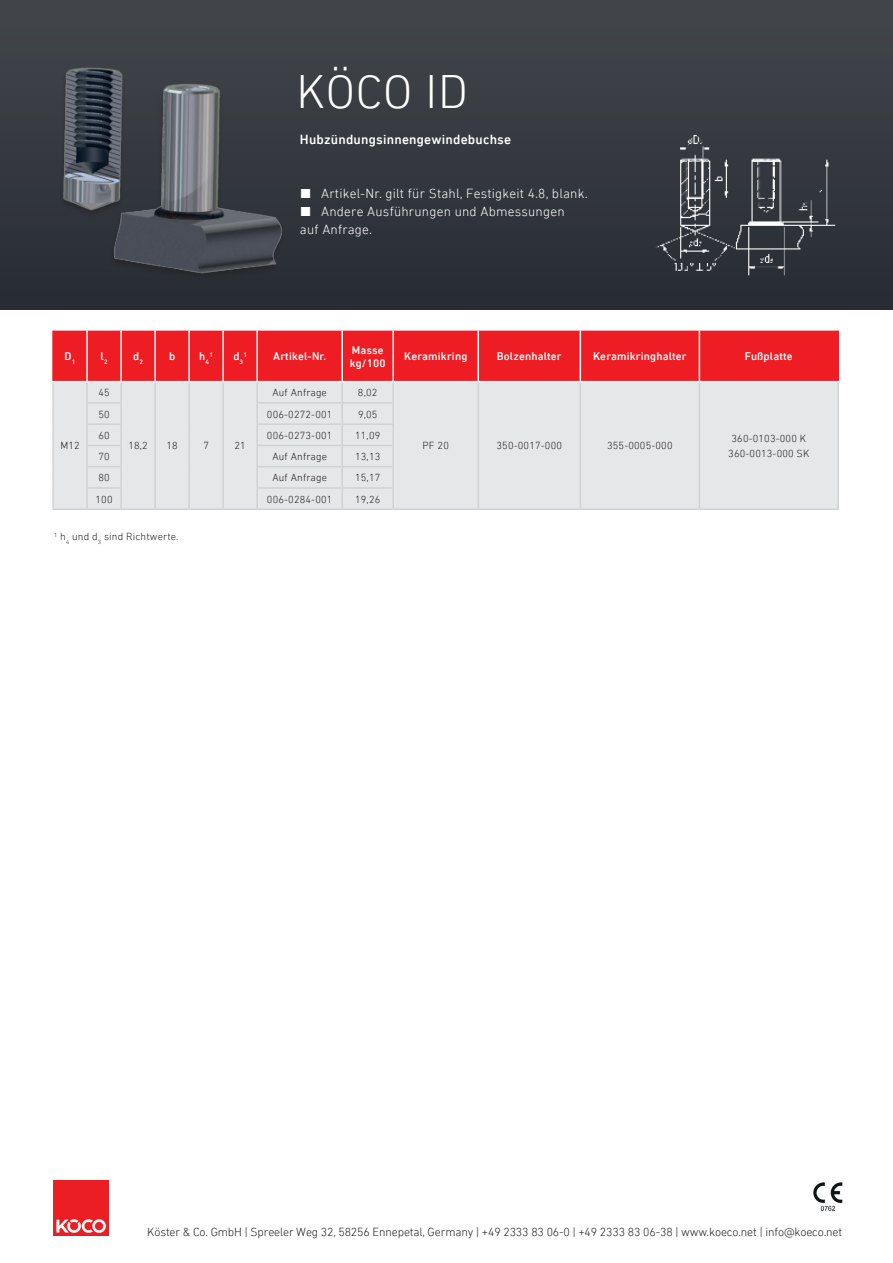
<style>
.page{position:relative;width:893px;height:1263px;background:#fff}
.page>*{position:absolute;margin:0;border:0;box-sizing:border-box;transform-origin:0 0}
.t1{font:300 48px "DIN Next LT Pro";letter-spacing:.015em;color:#fff}
.t2{font:300 13.5px/18px "DIN Next LT Pro";letter-spacing:.015em;color:#fff}
.t3{font:500 13.5px "DIN Next LT Pro";letter-spacing:.015em;color:#fff}
.t4{font:300 12px "DIN Next LT Pro";letter-spacing:-.01em;color:#231f20}
.t5{font:500 11.25px/13.5px "DIN Next LT Pro";letter-spacing:.015em;color:#fff}
.t6{font:300 10.5px/15px "DIN Next LT Pro";letter-spacing:.015em;color:#231f20;text-align:center}
.t7{font:500 6.6px "DIN Next LT Pro";color:#fff}
.s1{font-family:"Arial";font-weight:400;font-size:19.5px}
</style>
<div class="page">
<svg style="left:0;top:0;width:893px;height:310px;background:#353a40"></svg>
<img style="left:54px;top:1181px;width:54px;height:55px">
<img style="left:813px;top:1182px;width:30px;height:29px">
<img style="left:652px;top:100px;width:189px;height:189px">
<img style="left:54px;top:44px;width:247px;height:254px">
<hr style="left:52px;top:331px;width:2px;height:50px;background:#ee1d23">
<hr style="left:837px;top:331px;width:2px;height:50px;background:#ee1d23">
<hr style="left:87px;top:508px;width:34px;height:2px;background:#d1d2d4">
<hr style="left:257px;top:508px;width:85px;height:2px;background:#d1d2d4">
<hr style="left:342px;top:508px;width:51px;height:2px;background:#d1d2d4">
<hr style="left:52px;top:382px;width:2px;height:21px;background:#d1d2d4">
<hr style="left:52px;top:403px;width:2px;height:21px;background:#d1d2d4">
<hr style="left:52px;top:424px;width:2px;height:21px;background:#d1d2d4">
<hr style="left:52px;top:445px;width:2px;height:22px;background:#d1d2d4">
<hr style="left:52px;top:467px;width:2px;height:21px;background:#d1d2d4">
<hr style="left:52px;top:488px;width:2px;height:20px;background:#d1d2d4">
<hr style="left:52px;top:508px;width:35px;height:2px;background:#d1d2d4">
<hr style="left:121px;top:508px;width:34px;height:2px;background:#d1d2d4">
<hr style="left:155px;top:508px;width:34px;height:2px;background:#d1d2d4">
<hr style="left:189px;top:508px;width:34px;height:2px;background:#d1d2d4">
<hr style="left:223px;top:508px;width:34px;height:2px;background:#d1d2d4">
<hr style="left:393px;top:508px;width:85px;height:2px;background:#d1d2d4">
<hr style="left:478px;top:508px;width:102px;height:2px;background:#d1d2d4">
<hr style="left:837px;top:382px;width:2px;height:21px;background:#d1d2d4">
<hr style="left:837px;top:403px;width:2px;height:21px;background:#d1d2d4">
<hr style="left:837px;top:424px;width:2px;height:21px;background:#d1d2d4">
<hr style="left:837px;top:445px;width:2px;height:22px;background:#d1d2d4">
<hr style="left:837px;top:467px;width:2px;height:21px;background:#d1d2d4">
<hr style="left:837px;top:488px;width:2px;height:20px;background:#d1d2d4">
<hr style="left:699px;top:508px;width:140px;height:2px;background:#d1d2d4">
<svg style="left:53px;top:331px;width:785px;height:177px;background:#e7afb2"></svg>
<hr style="left:580px;top:508px;width:119px;height:2px;background:#d1d2d4">
<h1 class="t1" style="left:296px;top:64px;width:173px">KÖCO ID</h1>
<p class="t3" style="left:300px;top:132px;width:213px">Hubzündungsinnengewindebuchse</p>
<p class="t2" style="left:300px;top:184px;width:289px"><span class="s1">■</span> Artikel-Nr. gilt für Stahl, Festigkeit 4.8, blank.</p>
<p class="t2" style="left:300px;top:202px;width:266px"><span class="s1">■</span> Andere Ausführungen und Abmessungen auf Anfrage.</p>
<p class="t5" style="left:65px;top:350px;width:12px">D<sub>1</sub></p>
<p class="t5" style="left:101px;top:350px;width:9px">l<sub>2</sub></p>
<p class="t5" style="left:133px;top:350px;width:11px">d<sub>2</sub></p>
<p class="t5" style="left:169px;top:350px;width:8px">b</p>
<p class="t5" style="left:199px;top:350px;width:11px">h<sub>4</sub></p>
<p class="t7" style="left:209px;top:351px;width:5px">1</p>
<p class="t5" style="left:233px;top:350px;width:11px">d<sub>3</sub></p>
<p class="t7" style="left:243px;top:351px;width:5px">1</p>
<p class="t5" style="left:273px;top:350px;width:55px">Artikel-Nr.</p>
<p class="t5" style="left:350px;top:343px;width:37px">Masse kg/100</p>
<p class="t5" style="left:404px;top:350px;width:65px">Keramikring</p>
<p class="t5" style="left:497px;top:350px;width:66px">Bolzenhalter</p>
<p class="t5" style="left:593px;top:350px;width:95px">Keramikringhalter</p>
<p class="t5" style="left:745px;top:350px;width:50px">Fußplatte</p>
<p class="t6" style="left:60px;top:438px;width:21px">M12</p>
<p class="t6" style="left:98px;top:385px;width:13px">45</p>
<p class="t6" style="left:272px;top:385px;width:56px">Auf Anfrage</p>
<p class="t6" style="left:358px;top:385px;width:21px">8,02</p>
<p class="t6" style="left:98px;top:406px;width:13px">50</p>
<p class="t6" style="left:267px;top:406px;width:67px">006-0272-001</p>
<p class="t6" style="left:358px;top:406px;width:21px">9,05</p>
<p class="t6" style="left:98px;top:428px;width:13px">60</p>
<p class="t6" style="left:267px;top:428px;width:67px">006-0273-001</p>
<p class="t6" style="left:355px;top:428px;width:27px">11,09</p>
<p class="t6" style="left:98px;top:449px;width:13px">70</p>
<p class="t6" style="left:272px;top:449px;width:56px">Auf Anfrage</p>
<p class="t6" style="left:355px;top:449px;width:27px">13,13</p>
<p class="t6" style="left:98px;top:470px;width:13px">80</p>
<p class="t6" style="left:272px;top:470px;width:56px">Auf Anfrage</p>
<p class="t6" style="left:355px;top:470px;width:27px">15,17</p>
<p class="t6" style="left:96px;top:491px;width:19px">100</p>
<p class="t6" style="left:267px;top:491px;width:67px">006-0284-001</p>
<p class="t6" style="left:355px;top:491px;width:27px">19,26</p>
<p class="t6" style="left:128px;top:438px;width:21px">18,2</p>
<p class="t6" style="left:166px;top:438px;width:13px">18</p>
<p class="t6" style="left:203px;top:438px;width:7px">7</p>
<p class="t6" style="left:234px;top:438px;width:13px">21</p>
<p class="t6" style="left:54px;top:529px;width:126px"><sup>1</sup> h<sub>4</sub> und d<sub>3</sub> sind Richtwerte.</p>
<p class="t6" style="left:423px;top:438px;width:28px">PF 20</p>
<p class="t6" style="left:497px;top:438px;width:67px">350-0017-000</p>
<p class="t6" style="left:607px;top:438px;width:67px">355-0005-000</p>
<p class="t6" style="left:728px;top:431px;width:83px">360-0103-000 K<br>360-0013-000 SK</p>
<p class="t4" style="left:147px;top:1225px;width:696px">Köster &amp; Co. GmbH | Spreeler Weg 32, 58256 Ennepetal, Germany | +49 2333 83 06-0 | +49 2333 83 06-38 | www.koeco.net | info@koeco.net</p>
</div>
